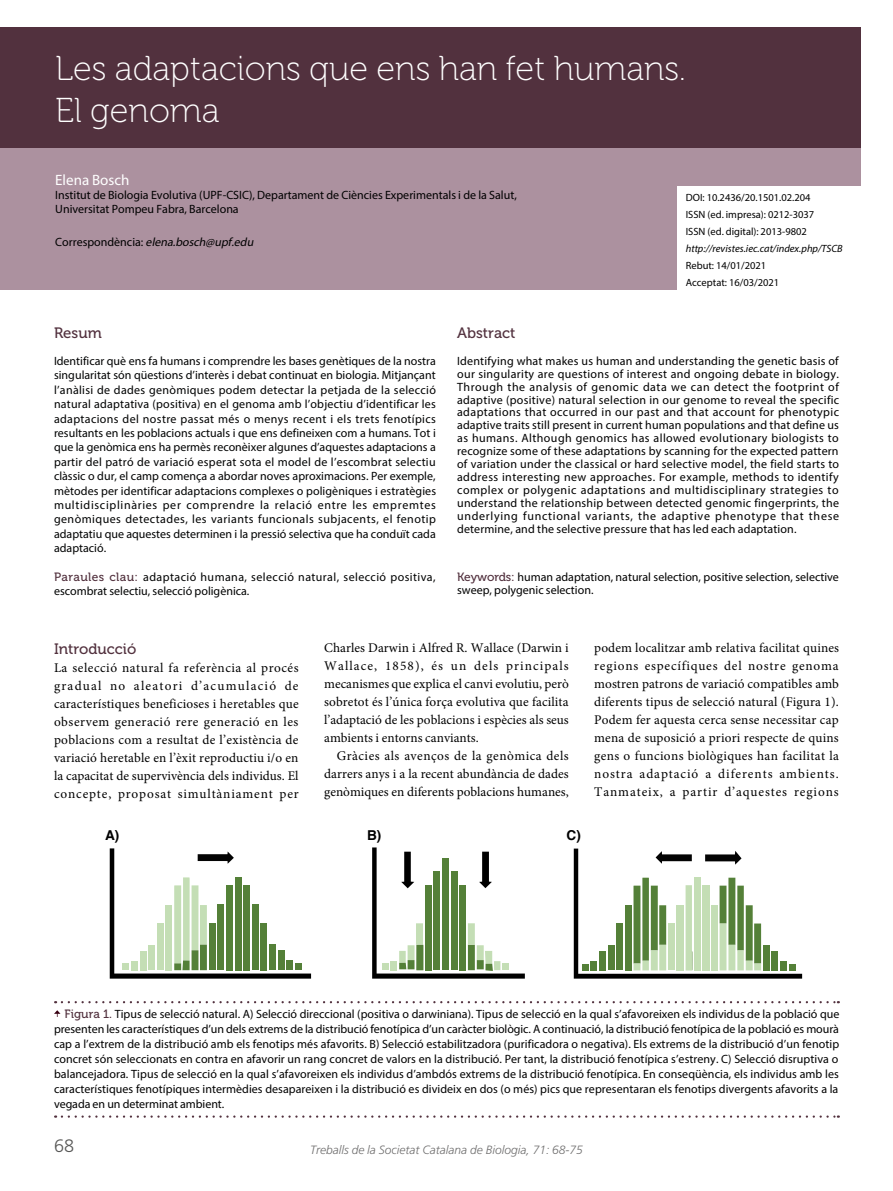
<style>
.page{position:relative;width:893px;height:1191px;background:#fff}
.page>*{position:absolute;margin:0;border:0;box-sizing:border-box;transform-origin:0 0}
.t1{font:34.5px/42px "Museo 100";color:#fff}
.t2{font:300 18px "Frutiger LT Std";color:#575756}
.t3{font:15px "Museo 500";color:#52313e}
.t4{font:15px "Myriad Pro";color:#fff}
.t5{font:700 13.65px "Helvetica";color:#000}
.t6{font:13.35px/18px "Minion Pro";letter-spacing:.01em;color:#000;text-align:justify}
.t7{font:12px/12.9px "Myriad Pro";color:#000;text-align:justify}
.t8{font:12px/14.4px "Myriad Pro";color:#010202;text-align:justify}
.t9{font:12px/14.4px "Myriad Pro";letter-spacing:.035em;color:#010202}
.t10{font:italic 300 12px "Frutiger LT Std";color:#706f6f}
.t11{font:italic 12px "Myriad Pro";color:#000}
.t12{font:10.5px/17.1px "Myriad Pro";color:#000}
.t13{font:italic 10.5px "Myriad Pro";color:#000}
.s1{font-style:normal}
.s2{font-family:"Museo 500";color:#52313e}
</style>
<div class="page">
<svg style="left:574px;top:848px;width:228px;height:130px"></svg>
<svg style="left:110px;top:848px;width:201px;height:130px"></svg>
<div style="left:122px;top:963px;width:7px;height:7px;background:#c4deb5"></div>
<svg style="left:372px;top:847px;width:153px;height:131px"></svg>
<div style="left:0;top:27px;width:860px;height:163px;background:#52313e"></div>
<div style="left:0;top:148px;width:860px;height:141px;background:#ac919f"></div>
<div style="left:677px;top:186px;width:184px;height:104px;background:#fff"></div>
<svg style="left:62px;top:1001px;width:777px;height:2px"></svg>
<svg style="left:62px;top:1115px;width:777px;height:2px"></svg>
<svg style="left:54px;top:1010px;width:7px;height:7px"></svg>
<h1 class="t1" style="left:55px;top:48px;width:632px">Les adaptacions que ens han fet humans.<br>El genoma</h1>
<h1 class="t1" style="left:54px;top:48px;width:171px">Titol article</h1>
<p class="t4" style="left:55px;top:170px;width:76px">Elena Bosch</p>
<p class="t7" style="left:55px;top:188px;width:463px;line-height:14.4px">Institut de Biologia Evolutiva (UPF-CSIC), Departament de Ciències Experimentals i de la Salut,<br>Universitat Pompeu Fabra, Barcelona</p>
<p class="t11" style="left:55px;top:234px;width:202px"><span class="s1">Co r res po n d è n c i a :</span> elena.bosch@upf.edu</p>
<p class="t7" style="left:54px;top:191px;width:87px">Correspondència</p>
<p class="t12" style="left:686px;top:188px;width:130px">DOI: 10.2436/20.1501.02.204<br>ISSN (ed. impresa): 0212-3037<br>ISSN (ed. digital): 2013-9802</p>
<p class="t13" style="left:686px;top:242px;width:158px">http://revistes.iec.cat/index.php/TSCB</p>
<p class="t12" style="left:686px;top:257px;width:95px">Rebut: 14/01/2021<br>Acceptat: 16/03/2021</p>
<p class="t3" style="left:54px;top:324px;width:49px">Resum</p>
<p class="t8" style="left:54px;top:353px;width:384px">Identificar què ens fa humans i comprendre les bases genètiques de la nostra singularitat són qüestions d’interès i debat continuat en biologia. Mitjançant l’anàlisi de dades genòmiques podem detectar la petjada de la selecció natural adaptativa (positiva) en el genoma amb l’objectiu d’identificar les adaptacions del nostre passat més o menys recent i els trets fenotípics resultants en les poblacions actuals i que ens defineixen com a humans. Tot i que la genòmica ens ha permès reconèixer algunes d’aquestes adaptacions a partir del patró de variació esperat sota el model de l’escombrat selectiu clàssic o dur, el camp comença a abordar noves aproximacions. Per exemple, mètodes per identificar adaptacions complexes o poligèniques i estratègies multidisciplinàries per comprendre la relació entre les empremtes genòmiques detectades, les variants funcionals subjacents, el fenotip adaptatiu que aquestes determinen i la pressió selectiva que ha conduït cada adaptació.</p>
<p class="t9" style="left:54px;top:569px;width:383px"><span class="s2">Paraules clau:</span> adaptació humana, selecció natural, selecció positiva, escombrat selectiu, selecció poligènica.</p>
<p class="t3" style="left:457px;top:324px;width:60px">Abstract</p>
<p class="t7" style="left:457px;top:354px;width:384px">Identifying what makes us human and understanding the genetic basis of our singularity are questions of interest and ongoing debate in biology.<br>Through the analysis of genomic data we can detect the footprint of adaptive (positive) natural selection in our genome to reveal the specific adaptations that occurred in our past and that account for phenotypic adaptive traits still present in current human populations and that define us as humans. Although genomics has allowed evolutionary biologists to recognize some of these adaptations by scanning for the expected pattern of variation under the classical or hard selective model, the field starts to address interesting new approaches. For example, methods to identify complex or polygenic adaptations and multidisciplinary strategies to understand the relationship between detected genomic fingerprints, the underlying functional variants, the adaptive phenotype that these determine, and the selective pressure that has led each adaptation.</p>
<p class="t7" style="left:457px;top:570px;width:383px"><span class="s2">Keywords:</span> human adaptation, natural selection, positive selection, selective sweep, polygenic selection.</p>
<p class="t3" style="left:54px;top:640px;width:84px">Introducció</p>
<p class="t6" style="left:54px;top:658px;width:246px">La selecció natural fa referència al procés gradual no aleatori d’acumulació de característiques beneficioses i heretables que observem generació rere generació en les poblacions com a resultat de l’existència de variació heretable en l’èxit reproductiu i/o en la capacitat de supervivència dels individus. El concepte, proposat simultàniament per</p>
<p class="t6" style="left:324px;top:639px;width:246px">Charles Darwin i Alfred R. Wallace (Darwin i Wallace, 1858), és un dels principals mecanismes que explica el canvi evolutiu, però sobretot és l’única força evolutiva que facilita l’adaptació de les poblacions i espècies als seus ambients i entorns canviants.</p>
<p class="t6" style="left:324px;top:747px;width:246px;text-indent:13px">Gràcies als avenços de la genòmica dels darrers anys i a la recent abundància de dades genòmiques en diferents poblacions humanes,</p>
<p class="t5" style="left:105px;top:824px;width:16px">A)</p>
<p class="t5" style="left:367px;top:824px;width:16px">B)</p>
<p class="t5" style="left:567px;top:824px;width:16px">C)</p>
<p class="t6" style="left:594px;top:639px;width:246px">podem localitzar amb relativa facilitat quines regions específiques del nostre genoma mostren patrons de variació compatibles amb diferents tipus de selecció natural (Figura 1).<br>Podem fer aquesta cerca sense necessitar cap mena de suposició a priori respecte de quins gens o funcions biològiques han facilitat la nostra adaptació a diferents ambients.<br>Tanmateix, a partir d’aquestes regions</p>
<p class="t7" style="left:54px;top:1006px;width:787px;line-height:15px;text-indent:11px"><span class="s2">Figura 1.</span> Tipus de selecció natural. A) Selecció direccional (positiva o darwiniana). Tipus de selecció en la qual s’afavoreixen els individus de la població que presenten les característiques d’un dels extrems de la distribució fenotípica d’un caràcter biològic. A continuació, la distribució fenotípica de la població es mourà cap a l’extrem de la distribució amb els fenotips més afavorits. B) Selecció estabilitzadora (purificadora o negativa). Els extrems de la distribució d’un fenotip concret són seleccionats en contra en afavorir un rang concret de valors en la distribució. Per tant, la distribució fenotípica s’estreny. C) Selecció disruptiva o balancejadora. Tipus de selecció en la qual s’afavoreixen els individus d’ambdós extrems de la distribució fenotípica. En conseqüència, els individus amb les característiques fenotípiques intermèdies desapareixen i la distribució es divideix en dos (o més) pics que representaran els fenotips divergents afavorits a la vegada en un determinat ambient.</p>
<h2 class="t2" style="left:54px;top:1136px;width:22px">68</h2>
<p class="t10" style="left:310px;top:1142px;width:274px">Treballs de la Societat Catalana de Biologia, 71: 68-75</p>
</div>
